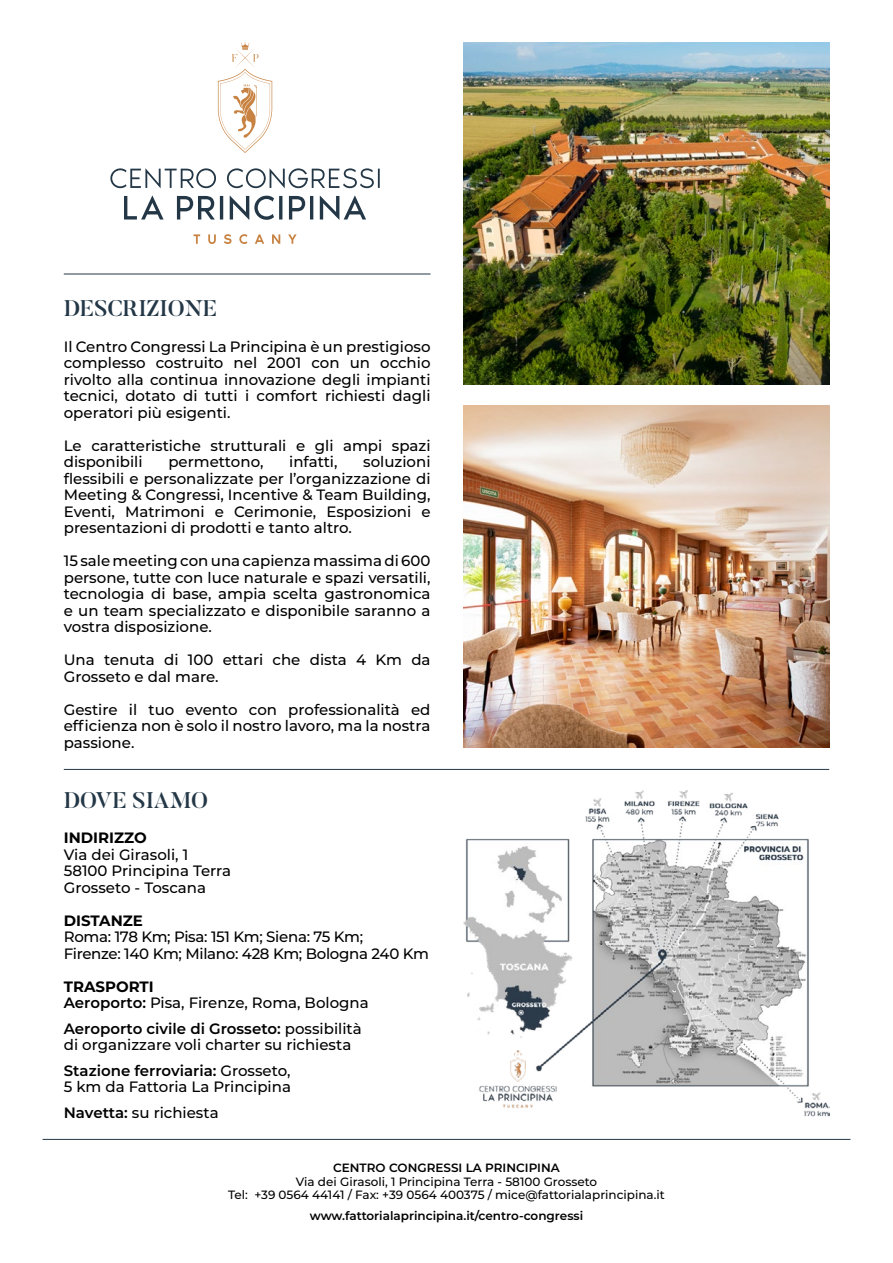
<style>
.page{position:relative;width:893px;height:1263px;background:#fff}
.page>*{position:absolute;margin:0;border:0;box-sizing:border-box;transform-origin:0 0}
.t1{font:500 22.5px "Butler";color:#233746}
.t2{font:500 15px/16.5px "Montserrat";color:#000}
.t3{font:500 15px/16.5px "Montserrat";letter-spacing:-.02em;color:#000}
.t4{font:700 15px "Montserrat";color:#000}
.t5{font:500 12px/13.5px "Montserrat";color:#000;text-align:center}
.t6{font:600 12px "Montserrat";color:#000}
.s1{font-weight:700}
.s2{font-weight:600}
</style>
<div class="page">
<hr style="left:64px;top:769px;width:765px;height:1px;background:#233746">
<hr style="left:43px;top:1139px;width:807px;height:1px;background:#233746">
<svg style="left:193px;top:234px;width:104px;height:10px"></svg>
<svg style="left:218px;top:43px;width:54px;height:110px"></svg>
<svg style="left:124px;top:195px;width:242px;height:25px"></svg>
<svg style="left:110px;top:168px;width:270px;height:20px"></svg>
<hr style="left:64px;top:274px;width:367px;height:1px;background:#233746">
<img style="left:463px;top:43px;width:366px;height:341px">
<img style="left:463px;top:791px;width:366px;height:326px">
<img style="left:463px;top:406px;width:366px;height:342px">
<h1 class="t1" style="left:64px;top:294px;width:155px">DESCRIZIONE</h1>
<p class="t2" style="left:64px;top:338px;width:368px;text-align:justify">Il Centro Congressi La Principina è un prestigioso complesso costruito nel 2001 con un occhio rivolto alla continua innovazione degli impianti tecnici, dotato di tutti i comfort richiesti dagli operatori più esigenti.</p>
<p class="t2" style="left:64px;top:437px;width:368px">Le caratteristiche strutturali e gli ampi spazi disponibili</p>
<p class="t2" style="left:64px;top:453px;width:368px;text-align:justify;text-indent:299px">soluzioni flessibili e personalizzate per l’organizzazione di Meeting &amp; Congressi, Incentive &amp; Team Building, Eventi, Matrimoni e Cerimonie, Esposizioni e presentazioni di prodotti e tanto altro.</p>
<p class="t2" style="left:64px;top:552px;width:368px;text-align:justify">15 sale meeting con una capienza massima di 600 persone, tutte con luce naturale e spazi versatili, tecnologia di base, ampia scelta gastronomica e un team specializzato e disponibile saranno a vostra disposizione.</p>
<p class="t2" style="left:64px;top:651px;width:368px">Una tenuta di 100 ettari che dista 4 Km da<br>Grosseto e dal mare.</p>
<p class="t2" style="left:64px;top:701px;width:368px;text-align:justify">Gestire il tuo evento con professionalità ed efficienza non è solo il nostro lavoro, ma la nostra passione.</p>
<p class="t2" style="left:168px;top:453px;width:97px">permettono,</p>
<p class="t2" style="left:289px;top:453px;width:50px">infatti,</p>
<h1 class="t1" style="left:64px;top:785px;width:146px">DOVE SIAMO</h1>
<p class="t4" style="left:64px;top:827px;width:84px">INDIRIZZO</p>
<p class="t2" style="left:64px;top:846px;width:169px">Via dei Girasoli, 1<br>58100 Principina Terra<br>Grosseto - Toscana</p>
<p class="t4" style="left:64px;top:910px;width:81px">DISTANZE</p>
<p class="t3" style="left:64px;top:928px;width:367px">Roma: 178 Km; Pisa: 151 Km; Siena: 75 Km;<br>Firenze: 140 Km; Milano: 428 Km; Bologna 240 Km</p>
<p class="t2" style="left:64px;top:978px;width:306px"><span class="s1">TRASPORTI<br></span><span class="s2">Aeroporto:</span> Pisa, Firenze, Roma, Bologna</p>
<p class="t2" style="left:64px;top:1020px;width:299px"><span class="s2">Aeroporto civile di Grosseto:</span> possibilità di organizzare voli charter su richiesta</p>
<p class="t2" style="left:64px;top:1062px;width:229px"><span class="s2">Stazione ferroviaria:</span> Grosseto,<br>5 km da Fattoria La Principina</p>
<p class="t2" style="left:64px;top:1104px;width:156px"><span class="s2">Navetta:</span> su richiesta</p>
<p class="t6" style="left:333px;top:1160px;width:228px">CENTRO CONGRESSI LA PRINCIPINA</p>
<p class="t5" style="left:228px;top:1174px;width:438px">Via dei Girasoli, 1 Principina Terra - 58100 Grosseto<br>Tel: +39 0564 44141 / Fax: +39 0564 400375 / mice@fattorialaprincipina.it</p>
<p class="t6" style="left:310px;top:1208px;width:275px">www.fattorialaprincipina.it/centro-congressi</p>
</div>
